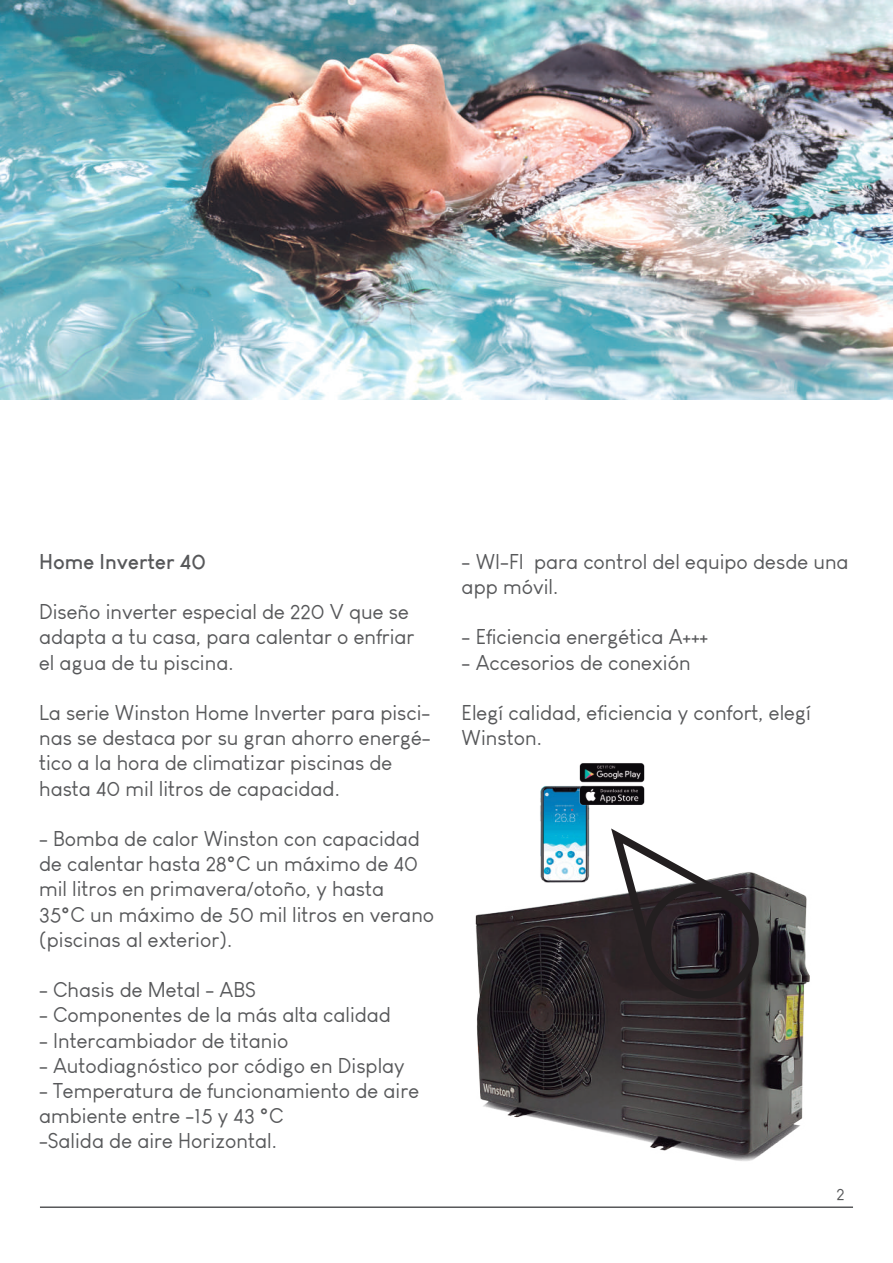
<style>
.page{position:relative;width:893px;height:1263px;background:#fff}
.page>*{position:absolute;margin:0;border:0;box-sizing:border-box;transform-origin:0 0}
.t1{font:21px/25.2px "Louis George Cafe";color:#57585a}
.t2{font:700 21px "Louis George Cafe";color:#57585a}
.t3{font:16.5px "Louis George Cafe";color:#57585a}
</style>
<div class="page">
<hr style="left:40px;top:1206px;width:813px;height:2px;background:#57585a">
<img style="left:0;top:0;width:893px;height:400px">
<img style="left:475px;top:872px;width:335px;height:289px">
<img style="left:533px;top:786px;width:62px;height:101px">
<img style="left:576px;top:763px;width:69px;height:44px">
<div style="left:644px;top:884px;width:115px;height:115px;border:8px solid #231f20;border-radius:50%"></div>
<svg style="left:605px;top:828px;width:144px;height:134px"></svg>
<p class="t2" style="left:39px;top:548px;width:168px">Home Inverter 40</p>
<p class="t1" style="left:39px;top:599px;width:377px">Diseño inverter especial de 220 V que se adapta a tu casa, para calentar o enfriar el agua de tu piscina.</p>
<p class="t1" style="left:39px;top:700px;width:393px">La serie Winston Home Inverter para pisci&shy;nas se destaca por su gran ahorro energé&shy;tico a la hora de climatizar piscinas de hasta 40 mil litros de capacidad.</p>
<p class="t1" style="left:39px;top:826px;width:397px">- Bomba de calor Winston con capacidad de calentar hasta 28°C un máximo de 40 mil litros en primavera/otoño, y hasta 35°C un máximo de 50 mil litros en verano (piscinas al exterior).</p>
<p class="t1" style="left:39px;top:977px;width:218px">- Chasis de Metal - ABS</p>
<p class="t1" style="left:39px;top:1002px;width:353px">- Componentes de la más alta calidad</p>
<p class="t1" style="left:39px;top:1028px;width:251px">- Intercambiador de titanio</p>
<p class="t1" style="left:39px;top:1053px;width:367px">- Autodiagnóstico por código en Display</p>
<p class="t1" style="left:39px;top:1078px;width:382px">- Temperatura de funcionamiento de aire ambiente entre -15 y 43 °C<br>-Salida de aire Horizontal.</p>
<p class="t1" style="left:462px;top:549px;width:388px">- WI-FI para control del equipo desde una app móvil.</p>
<p class="t1" style="left:462px;top:624px;width:248px">- Eficiencia energética A+++</p>
<p class="t1" style="left:462px;top:650px;width:230px">- Accesorios de conexión</p>
<p class="t1" style="left:462px;top:700px;width:351px">Elegí calidad, eficiencia y confort, elegí<br>Winston.</p>
<p class="t3" style="left:836px;top:1184px;width:10px">2</p>
</div>
